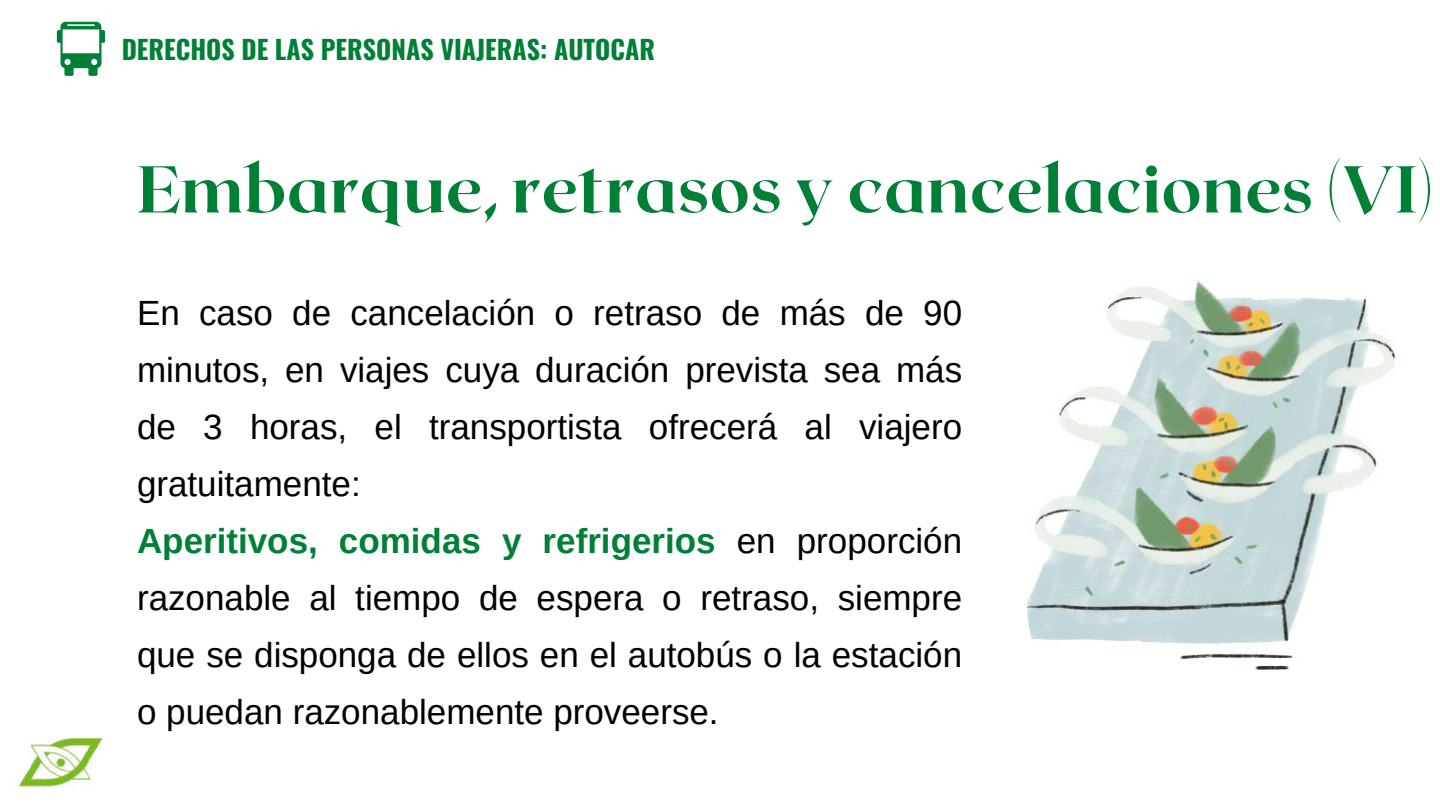
<style>
.page{position:relative;width:1440px;height:810px;background:#fff}
.page>*{position:absolute;margin:0;border:0;box-sizing:border-box;transform-origin:0 0}
.t1{font:800 66px "Roxborough CF";color:#008037}
.t2{font:35px/57px "Arimo";color:#000}
.t3{font:700 26px "Oswald";color:#008037}
.s1{font-weight:700;color:#008037}
</style>
<div class="page">
<img style="left:14px;top:738px;width:89px;height:49px">
<svg style="left:57px;top:22px;width:48px;height:54px"></svg>
<img style="left:1027px;top:280px;width:368px;height:390px">
<p class="t3" style="left:122px;top:29px;width:535px">DERECHOS DE LAS PERSONAS VIAJERAS: AUTOCAR</p>
<h1 class="t1" style="left:137px;top:146px;width:1298px">Embarque, retrasos y cancelaciones (VI)</h1>
<p class="t2" style="left:137px;top:285px;width:827px">En caso de cancelación o retraso de más de 90 minutos, en viajes cuya duración prevista sea más de 3 horas, el transportista ofrecerá al viajero gratuitamente:<br><span class="s1">Aperitivos, comidas y refrigerios</span> en proporción razonable al tiempo de espera o retraso, siempre que se disponga de ellos en el autobús o la estación o puedan razonablemente proveerse.</p>
</div>
